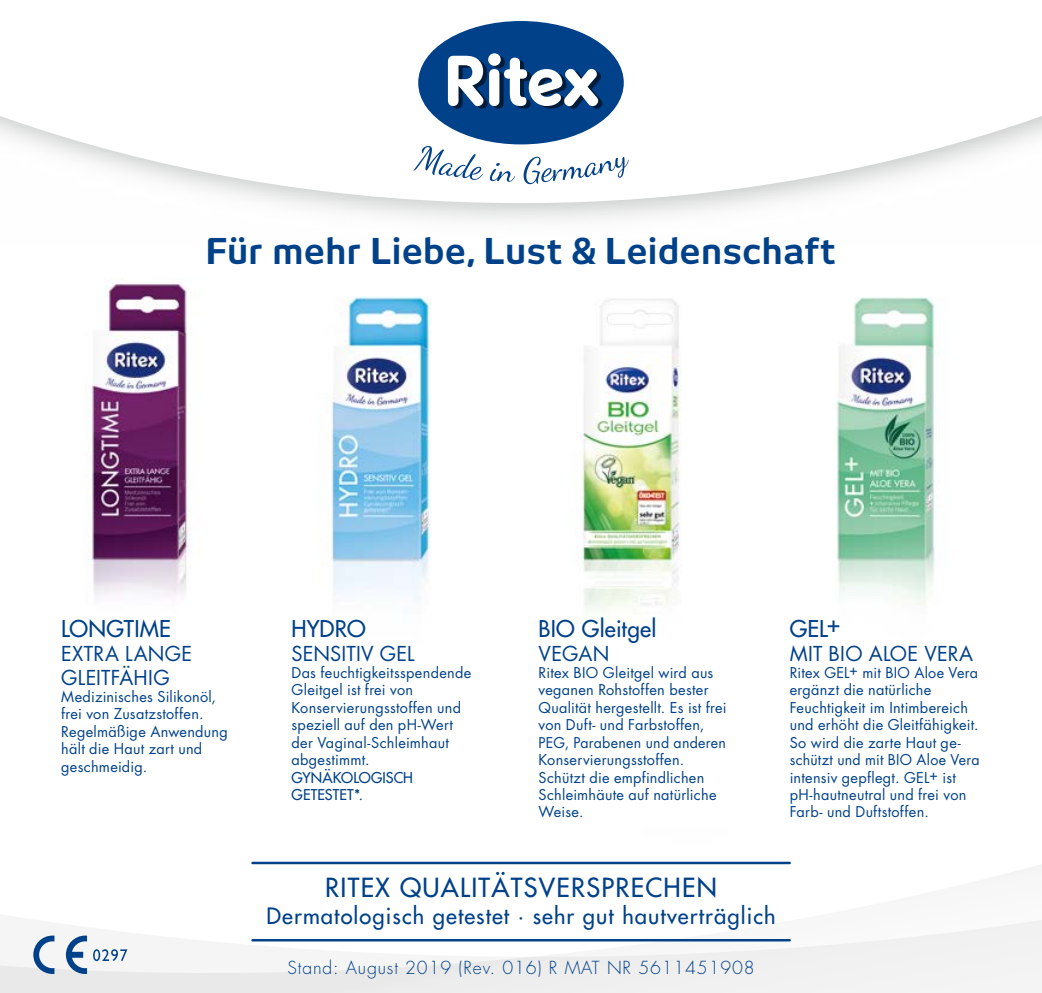
<style>
.page{position:relative;width:1042px;height:993px;background:#fff}
.page>*{position:absolute;margin:0;border:0;box-sizing:border-box;transform-origin:0 0}
.t1{font:700 35px "New June";letter-spacing:.025em;color:#004189}
.t2{font:25.75px "Futura LT";letter-spacing:.05em;color:#004189}
.t3{font:22.5px "Futura LT";letter-spacing:.01em;color:#004189}
.t4{font:22px "Futura LT";letter-spacing:.05em;color:#004189}
.t5{font:20px/24px "Futura LT";letter-spacing:.01em;color:#004189}
.t6{font:300 17.5px "Futura LT";letter-spacing:.05em;color:#004189}
.t7{font:14.5px/17.5px "Futura LT";letter-spacing:.02em;color:#004189}
.t8{font:14.5px/17.5px "Futura LT";letter-spacing:.005em;color:#004189}
</style>
<div class="page">
<img style="left:88px;top:282px;width:847px;height:323px">
<svg style="left:0;top:116px;width:1042px;height:87px"></svg>
<svg style="left:0;top:869px;width:1042px;height:123px"></svg>
<svg style="left:413px;top:21px;width:215px;height:971px"></svg>
<hr style="left:252px;top:861px;width:537px;height:2px;background:#004189">
<hr style="left:252px;top:938px;width:537px;height:3px;background:#004189">
<svg style="left:33px;top:935px;width:94px;height:38px"></svg>
<h1 class="t1" style="left:206px;top:230px;width:631px">Für mehr Liebe, Lust &amp; Leidenschaft</h1>
<h3 class="t3" style="left:61px;top:613px;width:111px">LONGTIME</h3>
<h3 class="t5" style="left:61px;top:641px;width:133px">EXTRA LANGE<br>GLEITFÄHIG</h3>
<p class="t7" style="left:61px;top:688px;width:168px">Medizinisches Silikonöl, frei von Zusatzstoffen.<br>Regelmäßige Anwendung hält die Haut zart und geschmeidig.</p>
<h3 class="t3" style="left:291px;top:613px;width:76px">HYDRO</h3>
<h3 class="t5" style="left:291px;top:641px;width:124px">SENSITIV GEL</h3>
<p class="t7" style="left:291px;top:664px;width:181px">Das feuchtigkeitsspendende<br>Gleitgel ist frei von<br>Konservierungsstoffen und speziell auf den pH-Wert der Vaginal-Schleimhaut abgestimmt.</p>
<p class="t8" style="left:291px;top:768px;width:123px">GYNÄKOLOGISCH<br>GETESTET*.</p>
<h3 class="t3" style="left:538px;top:613px;width:120px">BIO Gleitgel</h3>
<h3 class="t5" style="left:538px;top:641px;width:73px">VEGAN</h3>
<p class="t7" style="left:538px;top:664px;width:190px">Ritex BIO Gleitgel wird aus veganen Rohstoffen bester<br>Qualität hergestellt. Es ist frei von Duft- und Farbstoffen,<br>PEG, Parabenen und anderen<br>Konservierungsstoffen.<br>Schützt die empfindlichen<br>Schleimhäute auf natürliche<br>Weise.</p>
<h3 class="t3" style="left:790px;top:613px;width:52px">GEL+</h3>
<h3 class="t5" style="left:790px;top:641px;width:185px">MIT BIO ALOE VERA</h3>
<p class="t7" style="left:790px;top:664px;width:191px">Ritex GEL+ mit BIO Aloe Vera ergänzt die natürliche<br>Feuchtigkeit im Intimbereich und erhöht die Gleitfähigkeit.<br>So wird die zarte Haut ge&shy;schützt und mit BIO Aloe Vera intensiv gepflegt. GEL+ ist pH-hautneutral und frei von<br>Farb- und Duftstoffen.</p>
<h2 class="t2" style="left:325px;top:870px;width:393px">RITEX QUALITÄTSVERSPRECHEN</h2>
<h3 class="t4" style="left:266px;top:901px;width:511px">Dermatologisch getestet · sehr gut hautverträglich</h3>
<p class="t6" style="left:287px;top:956px;width:469px">Stand: August 2019 (Rev. 016) R MAT NR 5611451908</p>
</div>
